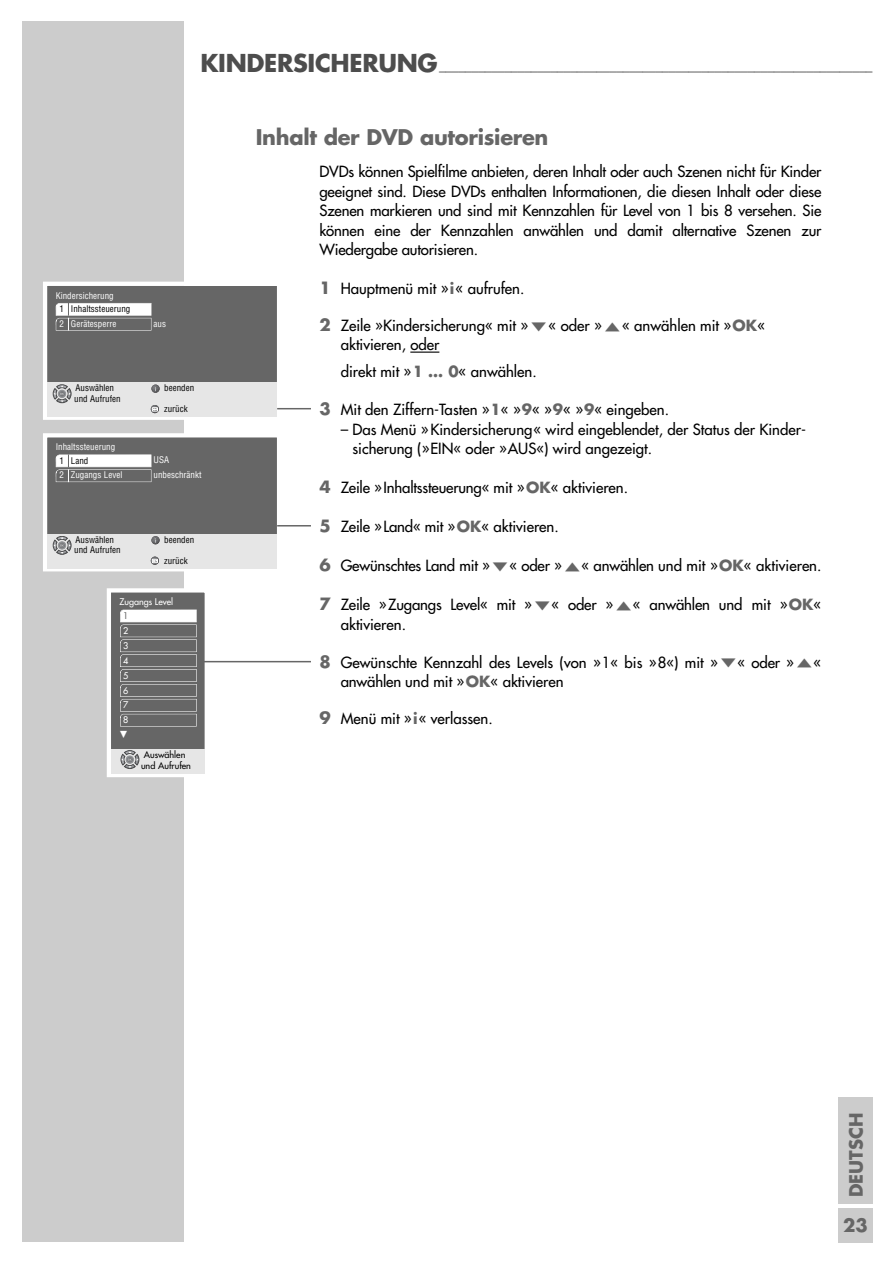
<style>
.page{position:relative;width:893px;height:1262px;background:#fff}
.page>*{position:absolute;margin:0;border:0;box-sizing:border-box;transform-origin:0 0}
.t1{font:700 21px "Futura";letter-spacing:-.015em;color:#666}
.t2{font:700 18px "Futura";color:#666}
.t3{font:15px/19.5px "Futura";color:#000}
.t4{font:700 13.5px "Futura";color:#666}
.t5{font:condensed 9px "Helvetica";color:#000}
.t6{font:condensed 9px/15px "Helvetica";color:#fff}
.t7{font:9px/10.5px "Futura";color:#000}
.t8{font:9px/14.9px "Futura";color:#fff;text-align:justify}
.t9{font:9px "Futura";color:#666}
.s1{font-size:24px;color:#4d4d4d}
.s2{font-weight:700;font-size:16.5px;color:#666}
.s3{font-weight:700;color:#666}
.s4{font-family:"Grund Son Se";font-size:13.5px;color:#666}
</style>
<div class="page">
<div style="left:22px;top:21px;width:161px;height:1221px;background:#ccc"></div>
<div style="left:838px;top:1097px;width:34px;height:106px;background:#ccc"></div>
<div style="left:838px;top:1208px;width:34px;height:34px;background:#ccc"></div>
<hr style="left:410px;top:351px;width:29px;height:2px;background:#000">
<div style="left:111px;top:592px;width:94px;height:181px;background:#666"></div>
<div style="left:107px;top:588px;width:102px;height:189px;border:4px solid #fff"></div>
<div style="left:111px;top:749px;width:94px;height:24px;background:#e6e6e6"></div>
<svg style="left:121px;top:750px;width:18px;height:18px"></svg>
<hr style="left:203px;top:661px;width:108px;height:1px;background:#666">
<div style="left:47px;top:286px;width:230px;height:129px;background:#666"></div>
<div style="left:43px;top:282px;width:238px;height:138px;border:4px solid #fff"></div>
<div style="left:47px;top:383px;width:230px;height:34px;background:#e6e6e6"></div>
<svg style="left:151px;top:405px;width:8px;height:8px"></svg>
<svg style="left:151px;top:384px;width:9px;height:9px"></svg>
<svg style="left:53px;top:384px;width:18px;height:19px"></svg>
<svg style="left:56px;top:303px;width:95px;height:27px"></svg>
<hr style="left:277px;top:408px;width:34px;height:1px;background:#666">
<div style="left:47px;top:437px;width:230px;height:130px;background:#666"></div>
<div style="left:43px;top:433px;width:238px;height:138px;border:4px solid #fff"></div>
<div style="left:47px;top:534px;width:230px;height:34px;background:#e6e6e6"></div>
<svg style="left:151px;top:556px;width:8px;height:9px"></svg>
<svg style="left:151px;top:536px;width:9px;height:8px"></svg>
<svg style="left:53px;top:536px;width:18px;height:18px"></svg>
<svg style="left:56px;top:454px;width:95px;height:28px"></svg>
<hr style="left:277px;top:525px;width:34px;height:1px;background:#666">
<svg style="left:120px;top:609px;width:77px;height:118px"></svg>
<p class="t4" style="left:200px;top:59px;width:673px"><span class="s1">KINDERSICHERUNG</span>__________________________________________________________________</p>
<p class="t6" style="left:56px;top:289px;width:59px">Kindersicherung</p>
<p class="t5" style="left:59px;top:305px;width:73px">1 Inhaltssteuerung</p>
<p class="t6" style="left:59px;top:317px;width:59px">2 Gerätesperre</p>
<p class="t6" style="left:153px;top:316px;width:14px">aus</p>
<p class="t5" style="left:75px;top:384px;width:40px">Auswählen</p>
<p class="t5" style="left:164px;top:384px;width:31px">beenden</p>
<p class="t5" style="left:74px;top:395px;width:48px">und Aufrufen</p>
<p class="t5" style="left:164px;top:405px;width:25px">zurück</p>
<p class="t6" style="left:56px;top:440px;width:61px">Inhaltssteuerung</p>
<p class="t5" style="left:59px;top:457px;width:31px">1 Land</p>
<p class="t6" style="left:59px;top:468px;width:65px">2 Zugangs Level</p>
<p class="t6" style="left:153px;top:453px;width:49px">USA unbeschränkt</p>
<p class="t5" style="left:75px;top:536px;width:40px">Auswählen</p>
<p class="t5" style="left:164px;top:536px;width:31px">beenden</p>
<p class="t5" style="left:74px;top:546px;width:48px">und Aufrufen</p>
<p class="t5" style="left:164px;top:557px;width:25px">zurück</p>
<p class="t8" style="left:119px;top:595px;width:55px">Zugangs Level</p>
<p class="t9" style="left:123px;top:611px;width:7px">1</p>
<p class="t8" style="left:123px;top:624px;width:7px">2<br>3<br>4<br>5<br>6<br>7<br>8</p>
<p class="t7" style="left:141px;top:750px;width:51px">Auswählen und Aufrufen</p>
<h1 class="t1" style="left:256px;top:128px;width:294px">Inhalt der DVD autorisieren</h1>
<p class="t3" style="left:319px;top:163px;width:503px;text-align:justify">DVDs können Spielfilme anbieten, deren Inhalt oder auch Szenen nicht für Kinder geeignet sind. Diese DVDs enthalten Informationen, die diesen Inhalt oder diese Szenen markieren und sind mit Kennzahlen für Level von 1 bis 8 versehen. Sie können eine der Kennzahlen anwählen und damit alternative Szenen zur Wiedergabe autorisieren.</p>
<p class="t3" style="left:319px;top:279px;width:206px"><span class="s2">1</span> Hauptmenü mit »<span class="s3">i</span>« aufrufen.</p>
<p class="t3" style="left:341px;top:317px;width:426px;line-height:18.8px;text-indent:-21px"><span class="s2">2</span> Zeile »Kindersicherung« mit »<span class="s4">S</span>« oder »<span class="s4">A</span>« anwählen mit »<span class="s3">OK</span>« aktivieren, oder</p>
<p class="t3" style="left:341px;top:363px;width:197px">direkt mit »<span class="s3">1 … 0</span>« anwählen.</p>
<p class="t3" style="left:319px;top:401px;width:351px"><span class="s2">3</span> Mit den Ziffern-Tasten »<span class="s3">1</span>« »<span class="s3">9</span>« »<span class="s3">9</span>« »<span class="s3">9</span>« eingeben.</p>
<p class="t3" style="left:352px;top:420px;width:455px;text-indent:-12px">– Das Menü »Kindersicherung« wird eingeblendet, der Status der Kinder&shy;sicherung (»EIN« oder »AUS«) wird angezeigt.</p>
<p class="t3" style="left:319px;top:479px;width:310px"><span class="s2">4</span> Zeile »Inhaltssteuerung« mit »<span class="s3">OK</span>« aktivieren.</p>
<p class="t3" style="left:319px;top:518px;width:241px"><span class="s2">5</span> Zeile »Land« mit »<span class="s3">OK</span>« aktivieren.</p>
<p class="t3" style="left:319px;top:557px;width:503px"><span class="s2">6</span> Gewünschtes Land mit »<span class="s4">S</span>« oder »<span class="s4">A</span>« anwählen und mit »<span class="s3">OK</span>« aktivieren.</p>
<p class="t3" style="left:341px;top:596px;width:482px;text-indent:-21px"><span class="s2">7</span> Zeile »Zugangs Level« mit »<span class="s4">S</span>« oder »<span class="s4">A</span>« anwählen und mit »<span class="s3">OK</span>« aktivieren.</p>
<p class="t3" style="left:341px;top:653px;width:482px;text-indent:-21px"><span class="s2">8</span> Gewünschte Kennzahl des Levels (von »1« bis »8«) mit »<span class="s4">S</span>« oder »<span class="s4">A</span>« anwählen und mit »<span class="s3">OK</span>« aktivieren</p>
<p class="t3" style="left:319px;top:709px;width:175px"><span class="s2">9</span> Menü mit »<span class="s3">i</span>« verlassen.</p>
<p class="t2" style="left:847px;top:1197px;width:86px;rotate:-90deg">DEUTSCH</p>
<p class="t2" style="left:843px;top:1217px;width:26px">23</p>
</div>
